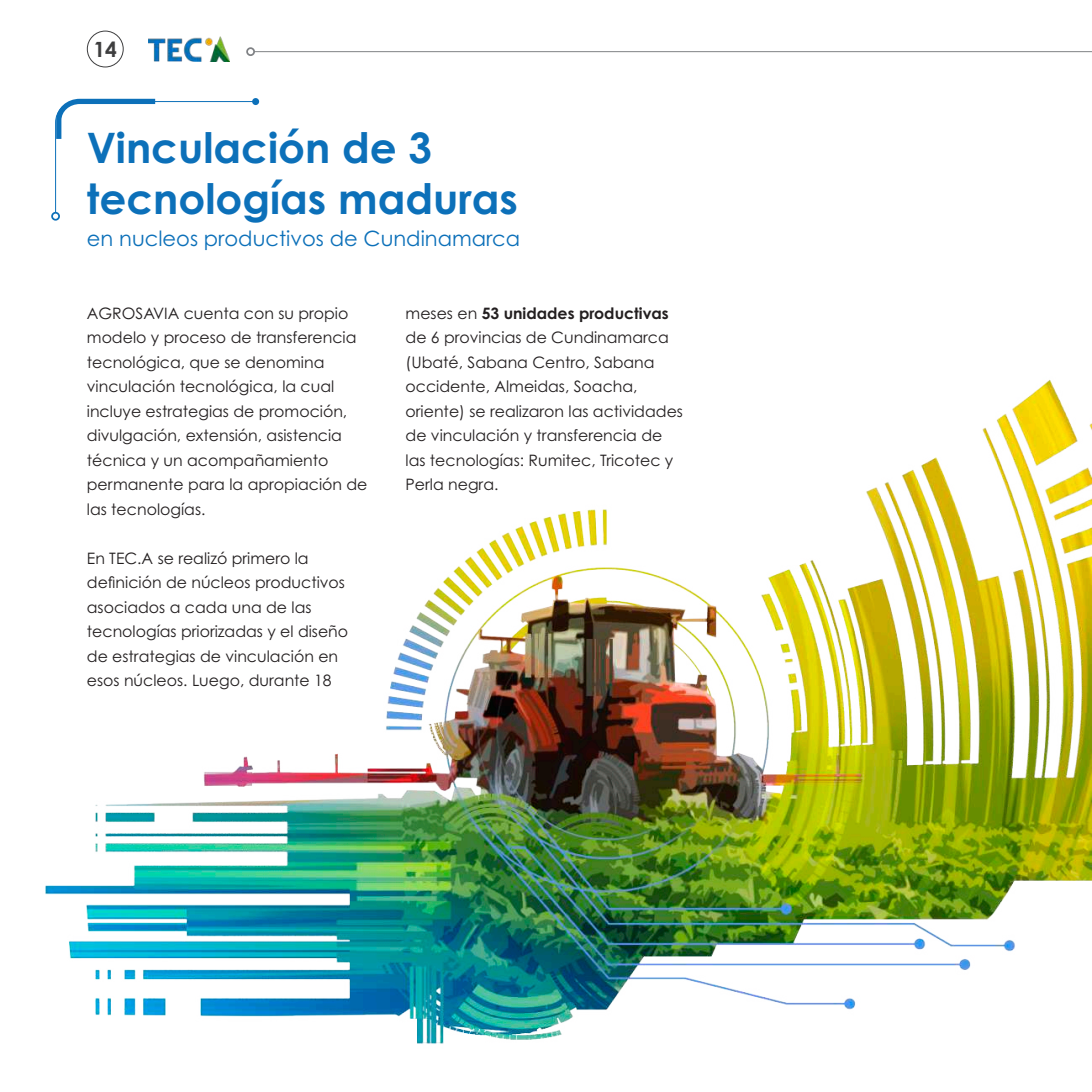
<style>
.page{position:relative;width:1092px;height:1092px;background:#fff}
.page>*{position:absolute;margin:0;border:0;box-sizing:border-box;transform-origin:0 0}
.t1{font:700 42px/50.4px "Century Gothic Pro";color:#0c70b9}
.t2{font:21px "Century Gothic Pro";color:#0c70b9}
.t3{font:700 21px "Century Gothic Pro";color:#3e3e3f}
.t4{font:15.75px/24.5px "Century Gothic Pro";color:#231f20}
.s1{font-weight:700}
</style>
<div class="page">
<img style="left:45px;top:30px;width:1046px;height:1014px">
<hr style="left:254px;top:51px;width:837px;height:1px;background:#808285">
<div style="left:246px;top:47px;width:9px;height:9px;border:2px solid #808285;border-radius:50%"></div>
<div style="left:51px;top:212px;width:9px;height:8px;border:2px solid #0c70b9;border-radius:50%"></div>
<div style="left:252px;top:98px;width:7px;height:7px;background:#0c70b9;border-radius:50%"></div>
<svg style="left:54px;top:96px;width:202px;height:118px"></svg>
<div style="left:87px;top:31px;width:37px;height:36px;border:1px solid #3e3e3f;border-radius:50%"></div>
<img style="left:148px;top:37px;width:82px;height:24px">
<h2 class="t3" style="left:93px;top:36px;width:25px">14</h2>
<h1 class="t1" style="left:87px;top:122px;width:432px">Vinculación de 3 tecnologías maduras</h1>
<h2 class="t2" style="left:87px;top:225px;width:435px">en nucleos productivos de Cundinamarca</h2>
<p class="t4" style="left:87px;top:300px;width:282px">AGROSAVIA cuenta con su propio modelo y proceso de transferencia tecnológica, que se denomina vinculación tecnológica, la cual incluye estrategias de promoción, divulgación, extensión, asistencia técnica y un acompañamiento permanente para la apropiación de las tecnologías.</p>
<p class="t4" style="left:87px;top:545px;width:263px">En TEC.A se realizó primero la definición de núcleos productivos asociados a cada una de las tecnologías priorizadas y el diseño de estrategias de vinculación en esos núcleos. Luego, durante 18</p>
<p class="t4" style="left:405px;top:300px;width:279px">meses en <span class="s1">53 unidades productivas </span>de 6 provincias de Cundinamarca (Ubaté, Sabana Centro, Sabana occidente, Almeidas, Soacha, oriente) se realizaron las actividades de vinculación y transferencia de las tecnologías: Rumitec, Tricotec y<br>Perla negra.</p>
</div>
